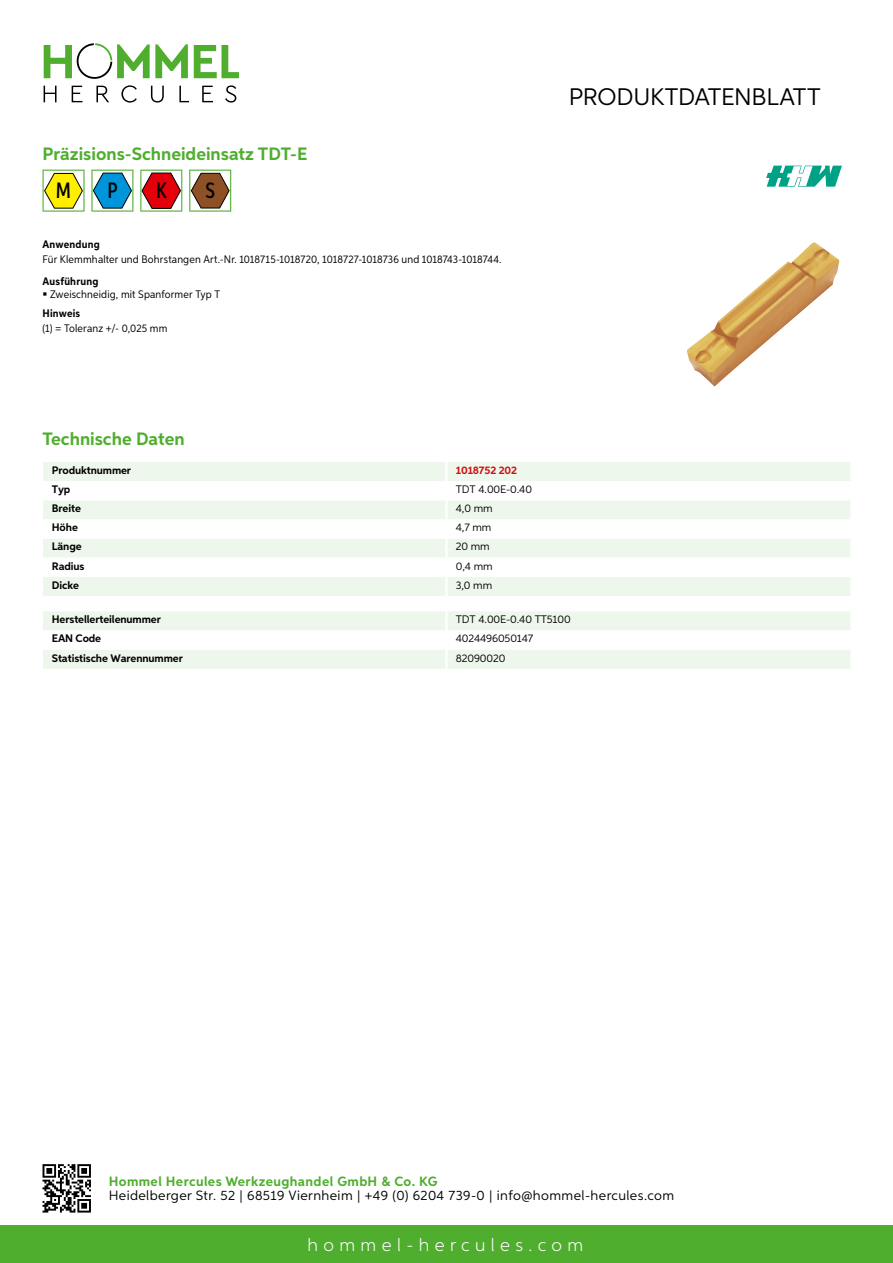
<style>
.page{position:relative;width:893px;height:1263px;background:#fff}
.page>*{position:absolute;margin:0;border:0;box-sizing:border-box;transform-origin:0 0}
.t1{font:24px "Aspira";letter-spacing:-.01em;color:#000}
.t2{font:500 22.2px "Aspira XX Nar";color:#000}
.t3{font:700 18px "Aspira";color:#50ae2f}
.t4{font:300 18px "Aspira";letter-spacing:.3em;color:#fff}
.t5{font:13.5px "Aspira";letter-spacing:.03em;color:#000}
.t6{font:700 13.5px "Aspira";letter-spacing:.03em;color:#50ae2f}
.t7{font:10.95px "Aspira Nar";letter-spacing:.015em;color:#000}
.t8{font:700 10.95px "Aspira";letter-spacing:-.01em;color:#000}
.t9{font:10.95px "Aspira";letter-spacing:-.01em;color:#000}
.t10{font:700 10.95px "Aspira Nar";letter-spacing:.02em;color:#000}
.t11{font:700 10.95px "Aspira";letter-spacing:-.01em;color:#cd1013}
</style>
<div class="page">
<div style="left:0;top:1226px;width:893px;height:37px;background:#50ae2f"></div>
<svg style="left:43px;top:1164px;width:48px;height:48px"></svg>
<svg style="left:194px;top:45px;width:45px;height:33px"></svg>
<svg style="left:44px;top:43px;width:144px;height:36px"></svg>
<svg style="left:44px;top:86px;width:13px;height:16px"></svg>
<svg style="left:72px;top:86px;width:10px;height:16px"></svg>
<svg style="left:96px;top:86px;width:13px;height:16px"></svg>
<svg style="left:121px;top:85px;width:16px;height:18px"></svg>
<svg style="left:151px;top:86px;width:13px;height:17px"></svg>
<svg style="left:179px;top:86px;width:10px;height:16px"></svg>
<svg style="left:202px;top:86px;width:11px;height:16px"></svg>
<svg style="left:225px;top:85px;width:11px;height:18px"></svg>
<div style="left:43px;top:462px;width:807px;height:134px;background:#eef7eb"></div>
<svg style="left:43px;top:481px;width:807px;height:96px"></svg>
<hr style="left:445px;top:462px;width:3px;height:19px;background:#fff">
<hr style="left:445px;top:481px;width:3px;height:19px;background:#fff">
<hr style="left:445px;top:500px;width:3px;height:19px;background:#fff">
<hr style="left:445px;top:519px;width:3px;height:20px;background:#fff">
<hr style="left:445px;top:539px;width:3px;height:19px;background:#fff">
<hr style="left:445px;top:558px;width:3px;height:19px;background:#fff">
<hr style="left:445px;top:577px;width:3px;height:19px;background:#fff">
<svg style="left:43px;top:611px;width:807px;height:58px"></svg>
<hr style="left:445px;top:650px;width:3px;height:19px;background:#fff">
<svg style="left:43px;top:170px;width:42px;height:42px"></svg>
<svg style="left:91px;top:170px;width:42px;height:42px"></svg>
<svg style="left:140px;top:170px;width:42px;height:42px"></svg>
<svg style="left:189px;top:170px;width:42px;height:42px"></svg>
<img style="left:687px;top:242px;width:153px;height:144px">
<svg style="left:766px;top:166px;width:76px;height:21px"></svg>
<h3 class="t3" style="left:43px;top:142px;width:266px">Präzisions-Schneideinsatz TDT-E</h3>
<h2 class="t2" style="left:56px;top:177px;width:17px">M</h2>
<h2 class="t2" style="left:108px;top:177px;width:12px">P</h2>
<h2 class="t2" style="left:156px;top:177px;width:12px">K</h2>
<h2 class="t2" style="left:205px;top:177px;width:11px">S</h2>
<p class="t10" style="left:43px;top:237px;width:59px">Anwendung</p>
<p class="t7" style="left:43px;top:252px;width:460px">Für Klemmhalter und Bohrstangen Art.-Nr. 1018715-1018720, 1018727-1018736 und 1018743-1018744.</p>
<p class="t10" style="left:43px;top:274px;width:58px">Ausführung</p>
<p class="t7" style="left:50px;top:287px;width:171px">Zweischneidig, mit Spanformer Typ T</p>
<p class="t10" style="left:43px;top:306px;width:39px">Hinweis</p>
<p class="t7" style="left:43px;top:322px;width:126px">(1) = Toleranz +/- 0,025 mm</p>
<h1 class="t1" style="left:569px;top:82px;width:253px">Produktdatenblatt</h1>
<h3 class="t3" style="left:43px;top:428px;width:144px">Technische Daten</h3>
<p class="t8" style="left:52px;top:463px;width:81px">Produktnummer</p>
<p class="t11" style="left:456px;top:463px;width:63px">1018752 202</p>
<p class="t8" style="left:52px;top:483px;width:20px">Typ</p>
<p class="t9" style="left:456px;top:483px;width:8px">TDT</p>
<p class="t9" style="left:478px;top:483px;width:55px">4.00E-0.40</p>
<p class="t8" style="left:52px;top:502px;width:31px">Breite</p>
<p class="t9" style="left:456px;top:502px;width:38px">4,0 mm</p>
<p class="t8" style="left:52px;top:521px;width:28px">Höhe</p>
<p class="t9" style="left:456px;top:521px;width:37px">4,7 mm</p>
<p class="t8" style="left:52px;top:540px;width:31px">Länge</p>
<p class="t9" style="left:456px;top:540px;width:35px">20 mm</p>
<p class="t8" style="left:52px;top:559px;width:34px">Radius</p>
<p class="t9" style="left:456px;top:559px;width:38px">0,4 mm</p>
<p class="t8" style="left:52px;top:578px;width:29px">Dicke</p>
<p class="t9" style="left:456px;top:578px;width:38px">3,0 mm</p>
<p class="t8" style="left:52px;top:613px;width:111px">Herstellerteilenummer</p>
<p class="t9" style="left:456px;top:613px;width:8px">TDT</p>
<p class="t9" style="left:478px;top:613px;width:94px">4.00E-0.40 TT5100</p>
<p class="t8" style="left:52px;top:632px;width:51px">EAN Code</p>
<p class="t9" style="left:456px;top:632px;width:79px">4024496050147</p>
<p class="t8" style="left:52px;top:651px;width:132px">Statistische Warennummer</p>
<p class="t9" style="left:456px;top:651px;width:51px">82090020</p>
<p class="t6" style="left:109px;top:1172px;width:330px">Hommel Hercules Werkzeughandel GmbH &amp; Co. KG</p>
<p class="t5" style="left:109px;top:1187px;width:567px">Heidelberger Str. 52 | 68519 Viernheim | +49 (0) 6204 739-0 | info@hommel-hercules.com</p>
<h3 class="t4" style="left:307px;top:1234px;width:277px">hommel-hercules.com</h3>
</div>
